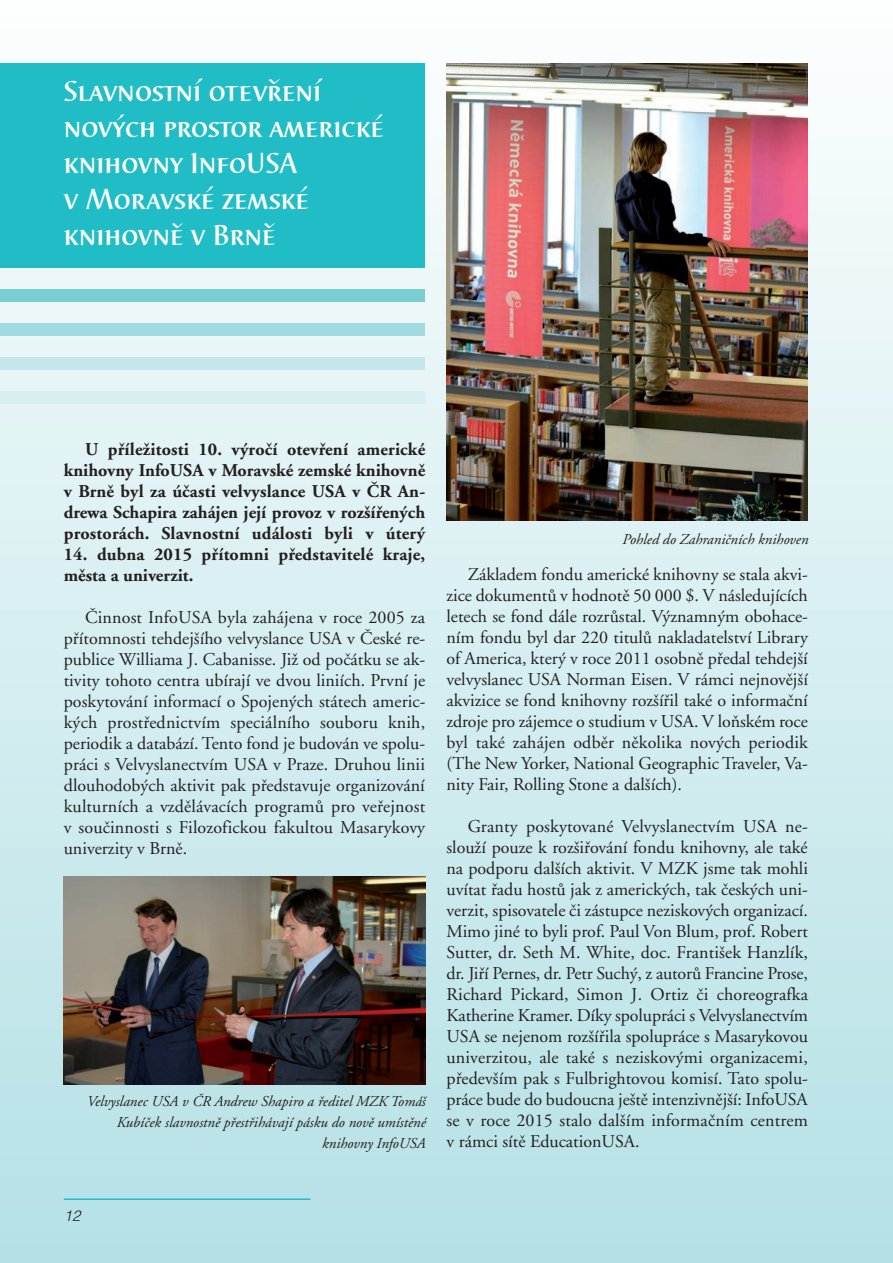
<style>
.page{position:relative;width:893px;height:1263px;background:#fff}
.page>*{position:absolute;margin:0;border:0;box-sizing:border-box;transform-origin:0 0}
.t1{font:500 30px/36px "Barbedor SCTCE";color:#fff}
.t2{font:18px/21px "Adobe Garamond CE";color:#231f20;text-align:justify}
.t3{font:700 18px/21px "Adobe Garamond CE";letter-spacing:.01em;color:#231f20;text-align:justify}
.t4{font:italic 15px/21px "Adobe Garamond CE";color:#231f20;text-align:right}
.t5{font:italic 300 15px "Helvetica CE";color:#231f20}
</style>
<div class="page">
<img style="left:0;top:63px;width:893px;height:1200px">
<hr style="left:64px;top:1198px;width:246px;height:2px;background:#21bdc6">
<div style="left:0;top:64px;width:425px;height:204px;background:#21bdc6"></div>
<div style="left:0;top:289px;width:425px;height:13px;background:#79ced4"></div>
<div style="left:0;top:323px;width:425px;height:13px;background:#a1dadf"></div>
<div style="left:0;top:357px;width:425px;height:13px;background:#c5e7eb"></div>
<div style="left:0;top:391px;width:425px;height:13px;background:#d7eff1"></div>
<img style="left:446px;top:64px;width:362px;height:456px">
<img style="left:64px;top:876px;width:361px;height:208px">
<h1 class="t1" style="left:64px;top:72px;width:322px">Slavnostní otevření nových prostor americké knihovny InfoUSA<br>v Moravské zemské knihovně v Brně</h1>
<p class="t3" style="left:64px;top:441px;width:363px;text-indent:21px">U pfiíleÏitosti 10. v˘roãí otevfiení americké knihovny InfoUSA v Moravské zemské knihovnû v Brnû byl za úãasti velvyslance USA v âR An&shy;drewa Schapira zahájen její provoz v roz‰ífien˘ch prostorách. Slavnostní události byli v úter˘</p>
<p class="t3" style="left:64px;top:546px;width:363px">14. dubna 2015 pfiítomni pfiedstavitelé kraje, mûsta a univerzit.</p>
<p class="t2" style="left:64px;top:609px;width:363px;text-indent:21px">âinnost InfoUSA byla zahájena v roce 2005 za pfiítomnosti tehdej‰ího velvyslance USA v âeské re&shy;publice Williama J. Cabanisse. JiÏ od poãátku se ak&shy;tivity tohoto centra ubírají ve dvou liniích. První je poskytování informací o Spojen˘ch státech americ&shy;k˘ch prostfiednictvím speciálního souboru knih, periodik a databází. Tento fond je budován ve spolu&shy;práci s Velvyslanectvím USA v Praze. Druhou linii dlouhodob˘ch aktivit pak pfiedstavuje organizování kulturních a vzdûlávacích programÛ pro vefiejnost v souãinnosti s Filozofickou fakultou Masarykovy univerzity v Brnû.</p>
<p class="t4" style="left:86px;top:1092px;width:340px">Velvyslanec USA v âR Andrew Shapiro a fieditel MZK Tomá‰<br>Kubíãek slavnostnû pfiestfiihávají pásku do novû umístûné knihovny InfoUSA</p>
<p class="t4" style="left:622px;top:530px;width:188px">Pohled do Zahraniãních knihoven</p>
<p class="t2" style="left:446px;top:566px;width:363px;text-indent:21px">Základem fondu americké knihovny se stala akvi&shy;zice dokumentÛ v hodnotû 50 000 $. V následujících letech se fond dále rozrÛstal. V˘znamn˘m obohace&shy;ním fondu byl dar 220 titulÛ nakladatelství Library of America, kter˘ v roce 2011 osobnû pfiedal tehdej‰í velvyslanec USA Norman Eisen. V rámci nejnovûj‰í akvizice se fond knihovny roz‰ífiil také o informaãní zdroje pro zájemce o studium v USA. V loÀském roce byl také zahájen odbûr nûkolika nov˘ch periodik (The New Yorker, National Geographic Traveler, Va&shy;nity Fair, Rolling Stone a dal‰ích).</p>
<p class="t2" style="left:446px;top:818px;width:363px;text-indent:21px">Granty poskytované Velvyslanectvím USA ne&shy;slouÏí pouze k roz‰ifiování fondu knihovny, ale také na podporu dal‰ích aktivit. V MZK jsme tak mohli uvítat fiadu hostÛ jak z americk˘ch, tak ãesk˘ch uni&shy;verzit, spisovatele ãi zástupce neziskov˘ch organizací.<br>Mimo jiné to byli prof. Paul Von Blum, prof. Robert Sutter, dr. Seth M. White, doc. Franti‰ek Hanzlík, dr. Jifií Pernes, dr. Petr Such˘, z autorÛ Francine Prose, Richard Pickard, Simon J. Ortiz ãi choreografka Katherine Kramer. Díky spolupráci s Velvyslanectvím USA se nejenom roz‰ífiila spolupráce s Masarykovou univerzitou, ale také s neziskov˘mi organizacemi, pfiedev‰ím pak s Fulbrightovou komisí. Tato spolu&shy;práce bude do budoucna je‰tû intenzivnûj‰í: InfoUSA se v roce 2015 stalo dal‰ím informaãním centrem v rámci sítû EducationUSA.</p>
<p class="t5" style="left:64px;top:1210px;width:18px">12</p>
</div>
